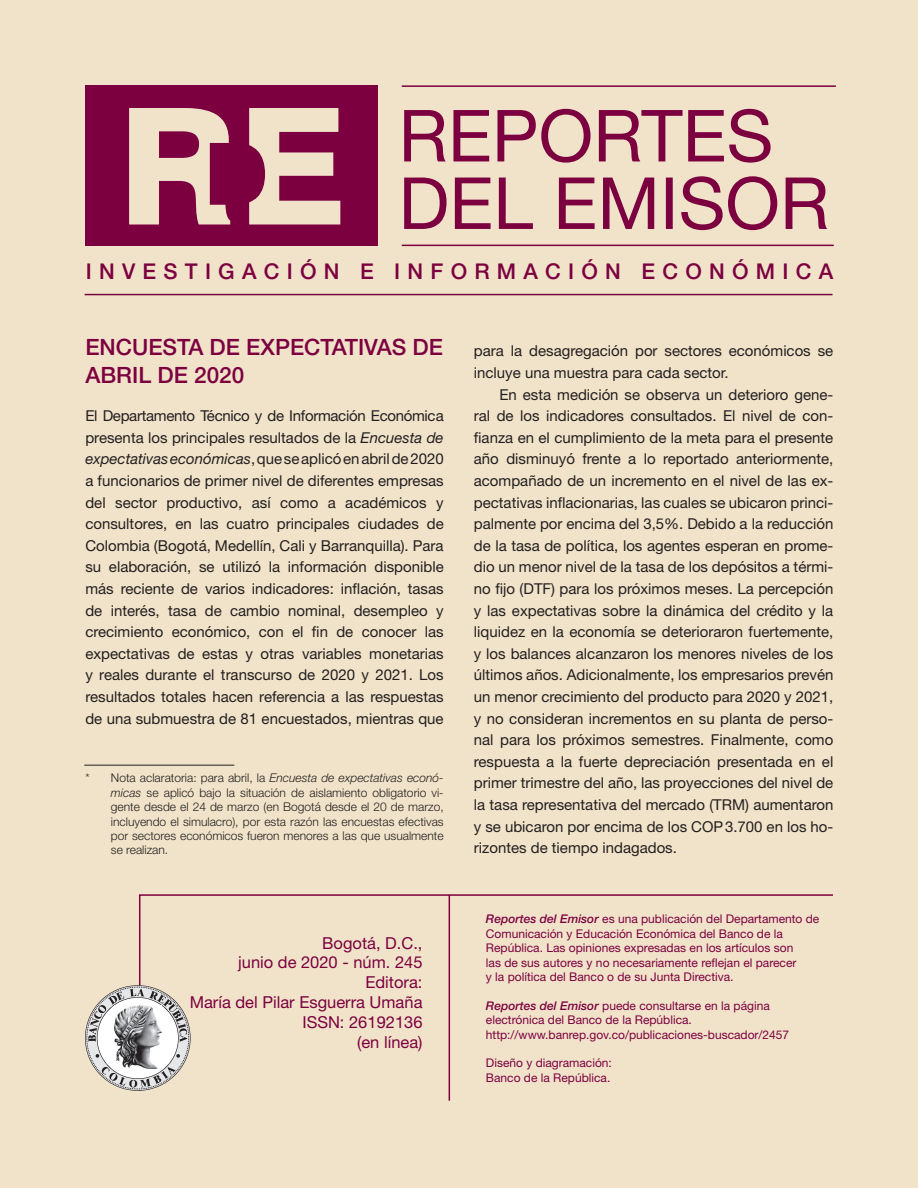
<style>
.page{position:relative;width:918px;height:1188px;background:#f1e3c9}
.page>*{position:absolute;margin:0;border:0;box-sizing:border-box;transform-origin:0 0}
.T_principal{font:500 22.5px/27.6px "Helvetica Neue LT Std";color:#7c0040}
.t1{font:500 21.75px "Helvetica Neue LT Std";letter-spacing:.335em;color:#7c0040}
.t2{font:16.5px "Helvetica Neue LT Std";color:#7c0040}
.Cuerpo_de_texto{font:15px/21.6px "Helvetica Neue LT Std";color:#231f20;text-align:justify}
.Cuerpo_texto_sin_ind{font:15px/21.6px "Helvetica Neue LT Std";color:#231f20;text-align:justify}
.t3{font:12px/14.4px "Helvetica Neue LT Std";color:#7c0040}
.Nota_al_pie{font:300 12px/14.4px "Helvetica Neue LT Std";color:#231f20;text-align:justify}
.s1{font-style:italic}
.s2{font-weight:500;font-style:italic}
</style>
<div class="page">
<svg style="left:404px;top:176px;width:423px;height:54px"></svg>
<svg style="left:404px;top:109px;width:367px;height:54px"></svg>
<div style="left:85px;top:85px;width:293px;height:161px;background:#7c0040"></div>
<svg style="left:249px;top:108px;width:91px;height:117px"></svg>
<svg style="left:129px;top:108px;width:101px;height:117px"></svg>
<hr style="left:402px;top:245px;width:432px;height:1px;background:#7c0040">
<hr style="left:402px;top:85px;width:434px;height:2px;background:#7c0040">
<hr style="left:85px;top:294px;width:748px;height:1px;background:#7c0040">
<svg style="left:139px;top:894px;width:694px;height:198px"></svg>
<svg style="left:85px;top:985px;width:106px;height:106px"></svg>
<img style="left:114px;top:1006px;width:48px;height:63px">
<hr style="left:449px;top:895px;width:1px;height:206px;background:#7c0040">
<hr style="left:84px;top:765px;width:150px;height:1px;background:#231f20">
<p class="t1" style="left:86px;top:258px;width:749px">INVESTIGACIÓN E INFORMACIÓN ECONÓMICA</p>
<p class="T_principal" style="left:85px;top:333px;width:359px">ENCUESTA DE EXPECTATIVAS DE<br>ABRIL DE 2020</p>
<p class="Cuerpo_texto_sin_ind" style="left:85px;top:405px;width:360px">El Departamento Técnico y de Información Económica presenta los principales resultados de la <span class="s1">Encuesta de expectativas económicas</span>, que se aplicó en abril de 2020 a funcionarios de primer nivel de diferentes empresas del sector productivo, así como a académicos y consultores, en las cuatro principales ciudades de Colombia (Bogotá, Medellín, Cali y Barranquilla). Para su elaboración, se utilizó la información disponible más reciente de varios indicadores: inflación, tasas de interés, tasa de cambio nominal, desempleo y crecimiento económico, con el fin de conocer las expectativas de estas y otras variables monetarias y reales durante el transcurso de 2020 y 2021. Los resultados totales hacen referencia a las respuestas de una submuestra de 81 encuestados, mientras que</p>
<p class="Nota_al_pie" style="left:111px;top:771px;width:334px;text-indent:-26px">* Nota aclaratoria: para abril, la <span class="s1">Encuesta de expectativas econó&shy;micas</span> se aplicó bajo la situación de aislamiento obligatorio vi&shy;gente desde el 24 de marzo (en Bogotá desde el 20 de marzo, incluyendo el simulacro), por esta razón las encuestas efectivas por sectores económicos fueron menores a las que usualmente se realizan.</p>
<p class="t2" style="left:322px;top:933px;width:102px">Bogotá, D.C.,</p>
<p class="t2" style="left:238px;top:953px;width:186px">junio de 2020 - núm. 245</p>
<p class="t2" style="left:365px;top:972px;width:59px">Editora:</p>
<p class="t2" style="left:190px;top:992px;width:234px">María del Pilar Esguerra Umaña</p>
<p class="t2" style="left:302px;top:1012px;width:122px">ISSN: 26192136</p>
<p class="t2" style="left:357px;top:1032px;width:67px">(en línea)</p>
<p class="Cuerpo_texto_sin_ind" style="left:474px;top:340px;width:361px">para la desagregación por sectores económicos se incluye una muestra para cada sector.</p>
<p class="Cuerpo_de_texto" style="left:474px;top:383px;width:361px;text-indent:26px">En esta medición se observa un deterioro gene&shy;ral de los indicadores consultados. El nivel de con&shy;fianza en el cumplimiento de la meta para el presente año disminuyó frente a lo reportado anteriormente, acompañado de un incremento en el nivel de las ex&shy;pectativas inflacionarias, las cuales se ubicaron princi&shy;palmente por encima del 3,5%. Debido a la reducción de la tasa de política, los agentes esperan en prome&shy;dio un menor nivel de la tasa de los depósitos a térmi&shy;no fijo (DTF) para los próximos meses. La percepción y las expectativas sobre la dinámica del crédito y la liquidez en la economía se deterioraron fuertemente, y los balances alcanzaron los menores niveles de los últimos años. Adicionalmente, los empresarios prevén un menor crecimiento del producto para 2020 y 2021, y no consideran incrementos en su planta de perso&shy;nal para los próximos semestres. Finalmente, como respuesta a la fuerte depreciación presentada en el primer trimestre del año, las proyecciones del nivel de la tasa representativa del mercado (TRM) aumentaron y se ubicaron por encima de los COP3.700 en los ho&shy;rizontes de tiempo indagados.</p>
<p class="t3" style="left:486px;top:912px;width:335px"><span class="s2">Reportes del Emisor</span> es una publicación del Departamento de</p>
<p class="t3" style="left:486px;top:926px;width:309px">Comunicación y Educación Económica del Banco de la<br>República. Las opiniones expresadas en los artículos son</p>
<p class="t3" style="left:486px;top:955px;width:312px">las de sus autores y no necesariamente reflejan el parecer y la política del Banco o de su Junta Directiva.</p>
<p class="t3" style="left:486px;top:998px;width:285px"><span class="s2">Reportes del Emisor</span> puede consultarse en la página</p>
<p class="t3" style="left:486px;top:1013px;width:208px">electrónica del Banco de la República.</p>
<p class="t3" style="left:486px;top:1027px;width:305px">http://www.banrep.gov.co/publicaciones-buscador/2457</p>
<p class="t3" style="left:486px;top:1056px;width:128px">Diseño y diagramación:</p>
<p class="t3" style="left:486px;top:1070px;width:126px">Banco de la República.</p>
</div>
